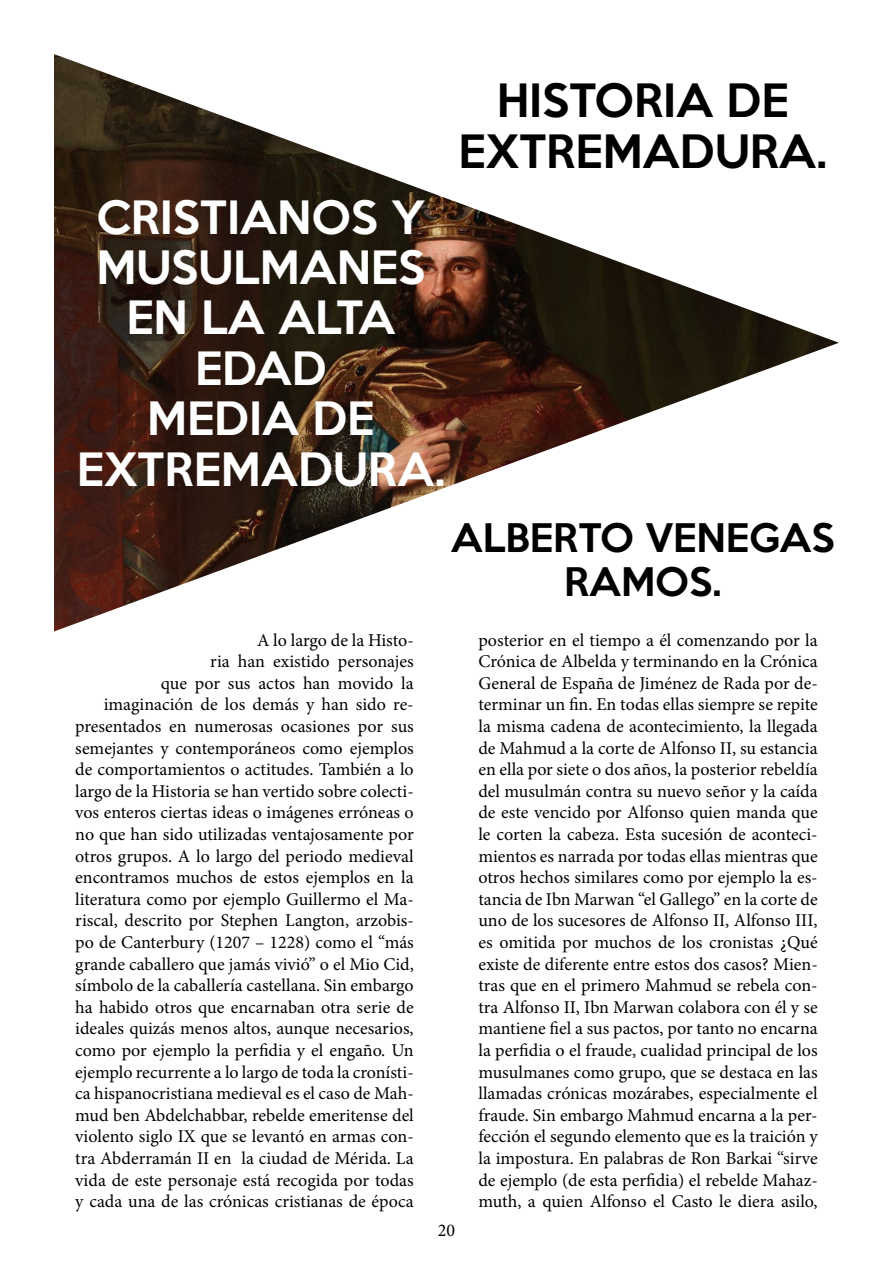
<style>
.page{position:relative;width:893px;height:1263px;background:#fff}
.page>*{position:absolute;margin:0;border:0;box-sizing:border-box;transform-origin:0 0}
.t1{font:500 42px/50.4px "Keep Calm";color:#fff;text-align:center}
.t2{font:500 42px/50.4px "Keep Calm";color:#000;text-align:center}
.t3{font:500 36px/43.2px "Keep Calm";color:#000;text-align:center}
.t4{font:18px/21.6px "Minion Pro";color:#000;text-align:right}
</style>
<div class="page">
<img style="left:54px;top:54px;width:785px;height:577px">
<h1 class="t1" style="left:77px;top:188px;width:370px">CRISTIANOS Y<br>MUSULMANES<br>EN LA ALTA<br>EDAD<br>MEDIA DE<br>EXTREMADURA.</h1>
<h1 class="t2" style="left:459px;top:72px;width:370px">HISTORIA DE<br>EXTREMADURA.</h1>
<h2 class="t3" style="left:451px;top:514px;width:385px">ALBERTO VENEGAS<br>RAMOS.</h2>
<p class="t4" style="left:75px;top:629px;width:340px">A lo largo de la Histo-<br>ria han existido personajes<br>que por sus actos han movido la imaginación de los demás y han sido re&shy;presentados en numerosas ocasiones por sus semejantes y contemporáneos como ejemplos de comportamientos o actitudes. También a lo largo de la Historia se han vertido sobre colecti&shy;vos enteros ciertas ideas o imágenes erróneas o no que han sido utilizadas ventajosamente por otros grupos. A lo largo del periodo medieval encontramos muchos de estos ejemplos en la literatura como por ejemplo Guillermo el Ma&shy;riscal, descrito por Stephen Langton, arzobis&shy;po de Canterbury (1207 – 1228) como el “más grande caballero que jamás vivió” o el Mio Cid, símbolo de la caballería castellana. Sin embargo ha habido otros que encarnaban otra serie de ideales quizás menos altos, aunque necesarios, como por ejemplo la perfidia y el engaño. Un ejemplo recurrente a lo largo de toda la cronísti&shy;ca hispanocristiana medieval es el caso de Mah&shy;mud ben Abdelchabbar, rebelde emeritense del violento siglo IX que se levantó en armas con&shy;tra Abderramán II en la ciudad de Mérida. La vida de este personaje está recogida por todas y cada una de las crónicas cristianas de época</p>
<p class="t4" style="left:478px;top:629px;width:341px;text-align:justify">posterior en el tiempo a él comenzando por la Crónica de Albelda y terminando en la Crónica General de España de Jiménez de Rada por de&shy;terminar un fin. En todas ellas siempre se repite la misma cadena de acontecimiento, la llegada de Mahmud a la corte de Alfonso II, su estancia en ella por siete o dos años, la posterior rebeldía del musulmán contra su nuevo señor y la caída de este vencido por Alfonso quien manda que le corten la cabeza. Esta sucesión de aconteci&shy;mientos es narrada por todas ellas mientras que otros hechos similares como por ejemplo la es&shy;tancia de Ibn Marwan “el Gallego” en la corte de uno de los sucesores de Alfonso II, Alfonso III, es omitida por muchos de los cronistas ¿Qué existe de diferente entre estos dos casos? Mien&shy;tras que en el primero Mahmud se rebela con&shy;tra Alfonso II, Ibn Marwan colabora con él y se mantiene fiel a sus pactos, por tanto no encarna la perfidia o el fraude, cualidad principal de los musulmanes como grupo, que se destaca en las llamadas crónicas mozárabes, especialmente el fraude. Sin embargo Mahmud encarna a la per&shy;fección el segundo elemento que es la traición y la impostura. En palabras de Ron Barkai “sirve de ejemplo (de esta perfidia) el rebelde Mahaz&shy;muth, a quien Alfonso el Casto le diera asilo,</p>
<p class="t4" style="left:438px;top:1220px;width:19px">20</p>
</div>
